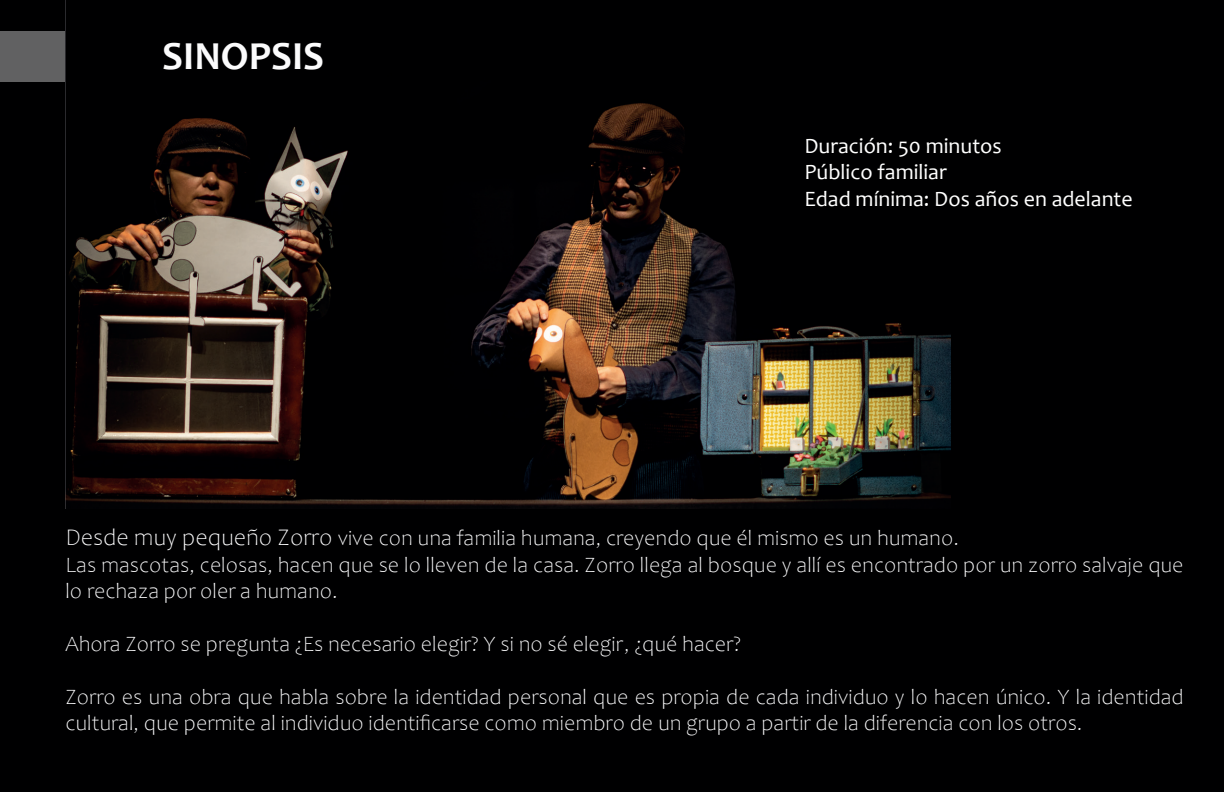
<style>
.page{position:relative;width:1224px;height:792px;background:#000001}
.page>*{position:absolute;margin:0;border:0;box-sizing:border-box;transform-origin:0 0}
.t1{font:700 40px "Candara";color:#fbfbfc}
.t2{font:300 22px/26.4px "Candara";color:#fbfbfc}
.t3{font:22px/26.4px "Candara";color:#fff}
.s1{font-size:24px}
</style>
<div class="page">
<div style="left:0;top:31px;width:343px;height:50px;background:#616162"></div>
<img style="left:65px;top:0;width:885px;height:508px">
<h1 class="t1" style="left:162px;top:31px;width:163px">SINOPSIS</h1>
<p class="t3" style="left:804px;top:132px;width:330px">Duración: 50 minutos<br>Público familiar<br>Edad mínima: Dos años en adelante</p>
<p class="t2" style="left:65px;top:525px;width:1120px"><span class="s1">Desde muy pequeño Zorro</span> vive con una familia humana, creyendo que él mismo es un humano.<br>Las mascotas, celosas, hacen que se lo lleven de la casa. Zorro llega al bosque y allí es encontrado por un zorro salvaje que lo rechaza por oler a humano.</p>
<p class="t2" style="left:65px;top:631px;width:677px">Ahora Zorro se pregunta ¿Es necesario elegir? Y si no sé elegir, ¿qué hacer?</p>
<p class="t2" style="left:65px;top:684px;width:1120px">Zorro es una obra que habla sobre la identidad personal que es propia de cada individuo y lo hacen único. Y la identidad cultural, que permite al individuo identificarse como miembro de un grupo a partir de la diferencia con los otros.</p>
</div>
